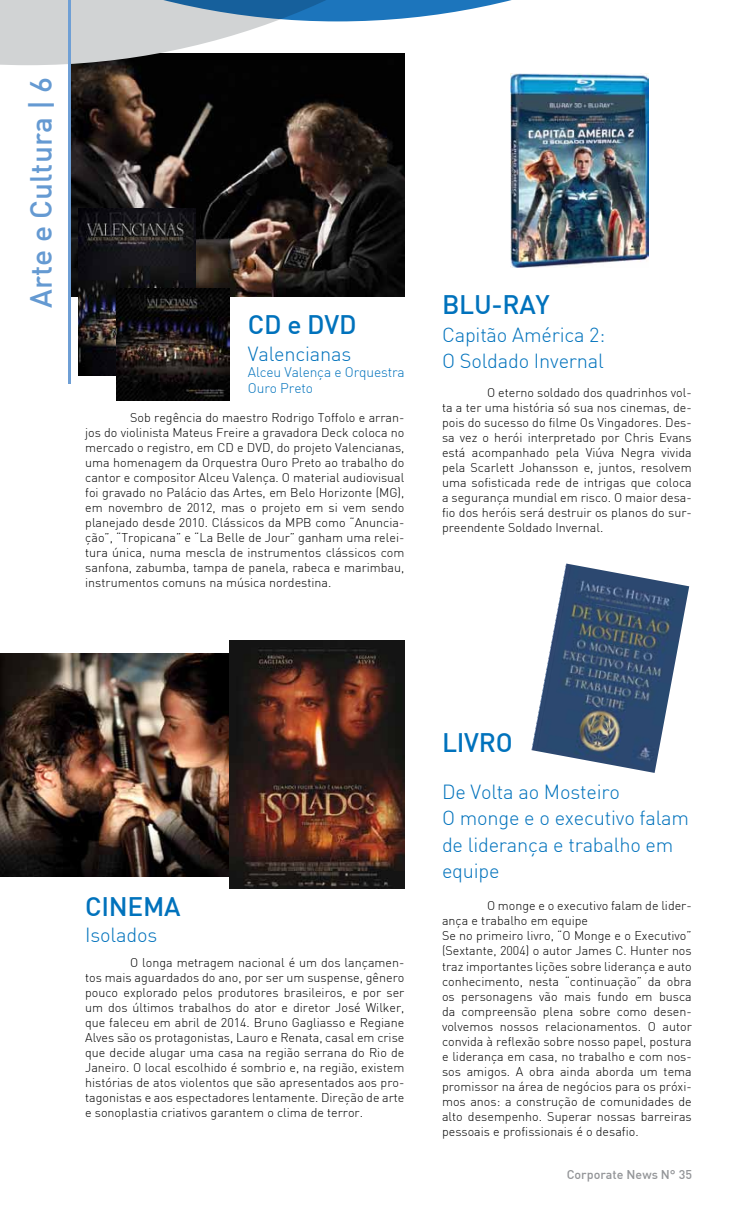
<style>
.page{position:relative;width:745px;height:1205px;background:#fff}
.page>*{position:absolute;margin:0;border:0;box-sizing:border-box;transform-origin:0 0}
.t1{font:500 30px "DIN";color:#659ad2}
.t2{font:500 26.25px "DIN";letter-spacing:-.01em;color:#0072bc}
.t3{font:300 20px/26.2px "DIN";letter-spacing:-.01em;color:#0072bc}
.t4{font:300 13.75px/16.2px "DIN";letter-spacing:-.01em;color:#0072bc}
.t5{font:300 12.5px/15px "DIN";color:#000;text-align:justify}
.t6{font:500 12.5px "DIN";color:#939598}
</style>
<div class="page">
<img style="left:0;top:653px;width:229px;height:224px">
<img style="left:510px;top:74px;width:138px;height:193px">
<img style="left:531px;top:563px;width:157px;height:210px">
<img style="left:71px;top:65px;width:333px;height:231px">
<img style="left:78px;top:209px;width:117px;height:167px">
<img style="left:117px;top:288px;width:112px;height:112px">
<img style="left:229px;top:640px;width:175px;height:248px">
<svg style="left:0;top:53px;width:405px;height:12px;background:#3e3f3f"></svg>
<svg style="left:0;top:0;width:512px;height:53px"></svg>
<hr style="left:69px;top:0;width:2px;height:384px;background:#6f9fd5">
<h1 class="t1" style="left:22px;top:308px;width:233px;rotate:-90deg">Arte e Cultura | 6</h1>
<h2 class="t2" style="left:248px;top:308px;width:110px">CD e DVD</h2>
<h3 class="t3" style="left:248px;top:340px;width:105px">Valencianas</h3>
<p class="t4" style="left:248px;top:364px;width:158px">Alceu Valença e Orquestra<br>Ouro Preto</p>
<p class="t5" style="left:85px;top:410px;width:320px;text-indent:45px">Sob regência do maestro Rodrigo Toffolo e arran&shy;jos do violinista Mateus Freire a gravadora Deck coloca no mercado o registro, em CD e DVD, do projeto Valencianas, uma homenagem da Orquestra Ouro Preto ao trabalho do cantor e compositor Alceu Valença. O material audiovisual foi gravado no Palácio das Artes, em Belo Horizonte (MG), em novembro de 2012, mas o projeto em si vem sendo planejado desde 2010. Clássicos da MPB como “Anuncia&shy;ção”, “Tropicana” e “La Belle de Jour” ganham uma relei&shy;tura única, numa mescla de instrumentos clássicos com sanfona, zabumba, tampa de panela, rabeca e marimbau, instrumentos comuns na música nordestina.</p>
<h2 class="t2" style="left:442px;top:288px;width:109px">BLU-RAY</h2>
<h3 class="t3" style="left:441px;top:321px;width:164px">Capitão América 2:<br>O Soldado Invernal</h3>
<p class="t5" style="left:441px;top:385px;width:251px;text-indent:45px">O eterno soldado dos quadrinhos vol&shy;ta a ter uma história só sua nos cinemas, de&shy;pois do sucesso do filme Os Vingadores. Des&shy;sa vez o herói interpretado por Chris Evans está acompanhado pela Viúva Negra vivida pela Scarlett Johansson e, juntos, resolvem uma sofisticada rede de intrigas que coloca a segurança mundial em risco. O maior desa&shy;fio dos heróis será destruir os planos do sur&shy;preendente Soldado Invernal.</p>
<h2 class="t2" style="left:85px;top:889px;width:97px">CINEMA</h2>
<h3 class="t3" style="left:85px;top:921px;width:73px">Isolados</h3>
<p class="t5" style="left:85px;top:954px;width:320px;text-indent:45px">O longa metragem nacional é um dos lançamen&shy;tos mais aguardados do ano, por ser um suspense, gênero pouco explorado pelos produtores brasileiros, e por ser um dos últimos trabalhos do ator e diretor José Wilker, que faleceu em abril de 2014. Bruno Gagliasso e Regiane Alves são os protagonistas, Lauro e Renata, casal em crise que decide alugar uma casa na região serrana do Rio de Janeiro. O local escolhido é sombrio e, na região, existem histórias de atos violentos que são apresentados aos pro&shy;tagonistas e aos espectadores lentamente. Direção de arte e sonoplastia criativos garantem o clima de terror.</p>
<h2 class="t2" style="left:442px;top:726px;width:72px">LIVRO</h2>
<h3 class="t3" style="left:441px;top:778px;width:248px">De Volta ao Mosteiro<br>O monge e o executivo falam de liderança e trabalho em equipe</h3>
<p class="t5" style="left:441px;top:898px;width:251px;text-align:left;text-indent:45px">O monge e o executivo falam de lider&shy;ança e trabalho em equipe<br>Se no primeiro livro, “O Monge e o Executivo” (Sextante, 2004) o autor James C. Hunter nos traz importantes lições sobre liderança e auto conhecimento, nesta “continuação” da obra os personagens vão mais fundo em busca da compreensão plena sobre como desen&shy;volvemos nossos relacionamentos. O autor convida à reflexão sobre nosso papel, postura e liderança em casa, no trabalho e com nos&shy;sos amigos. A obra ainda aborda um tema promissor na área de negócios para os próxi&shy;mos anos: a construção de comunidades de alto desempenho. Superar nossas barreiras pessoais e profissionais é o desafio.</p>
<p class="t6" style="left:566px;top:1166px;width:127px">Corporate News N° 35</p>
</div>
